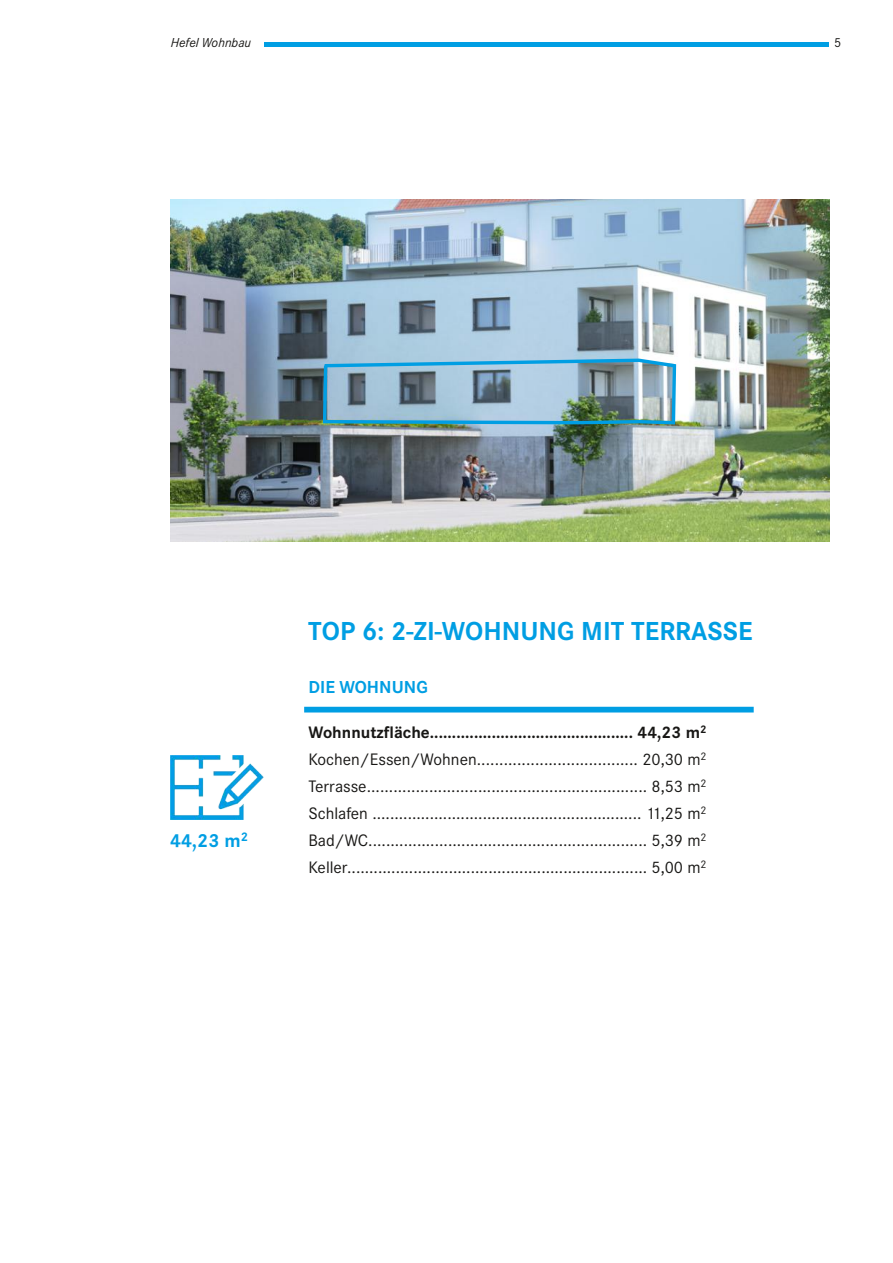
<style>
.page{position:relative;width:893px;height:1263px;background:#fff}
.page>*{position:absolute;margin:0;border:0;box-sizing:border-box;transform-origin:0 0}
.t1{font:700 27px "Corporate S";color:#009ee3}
.t2{font:700 19.5px "Corporate S";color:#009ee3}
.t3{font:700 18px "Corporate S";color:#009ee3}
.t4{font:17.25px/27px "Corporate S";color:#181715;text-align:justify}
.t5{font:italic 13.5px "Corporate S";color:#181715}
.t6{font:13.5px "Corporate S";color:#181715}
.s1{font-weight:700}
</style>
<div class="page">
<hr style="left:264px;top:43px;width:565px;height:4px;background:#009ee3">
<div style="left:304px;top:707px;width:450px;height:5px;background:#009ee3"></div>
<img style="left:170px;top:200px;width:659px;height:341px">
<img style="left:321px;top:357px;width:357px;height:69px">
<img style="left:170px;top:755px;width:94px;height:64px">
<p class="t5" style="left:171px;top:35px;width:82px">Hefel Wohnbau</p>
<p class="t6" style="left:834px;top:34px;width:9px">5</p>
<p class="t2" style="left:170px;top:829px;width:79px">44,23 m<sup>2</sup></p>
<h1 class="t1" style="left:308px;top:615px;width:446px">TOP 6: 2-ZI-WOHNUNG MIT TERRASSE</h1>
<p class="t3" style="left:308px;top:677px;width:121px">DIE WOHNUNG</p>
<p class="t4" style="left:308px;top:719px;width:400px"><span class="s1">Wohnnutzfläche.............................................. 44,23 m</span><sup>2<br></sup>Kochen/Essen/Wohnen.................................... 20,30 m<sup>2<br></sup>Terrasse............................................................... 8,53 m<sup>2<br></sup>Schlafen ............................................................. 11,25 m<sup>2<br></sup>Bad/WC............................................................... 5,39 m<sup>2<br></sup>Keller.................................................................... 5,00 m<sup>2</sup></p>
</div>
